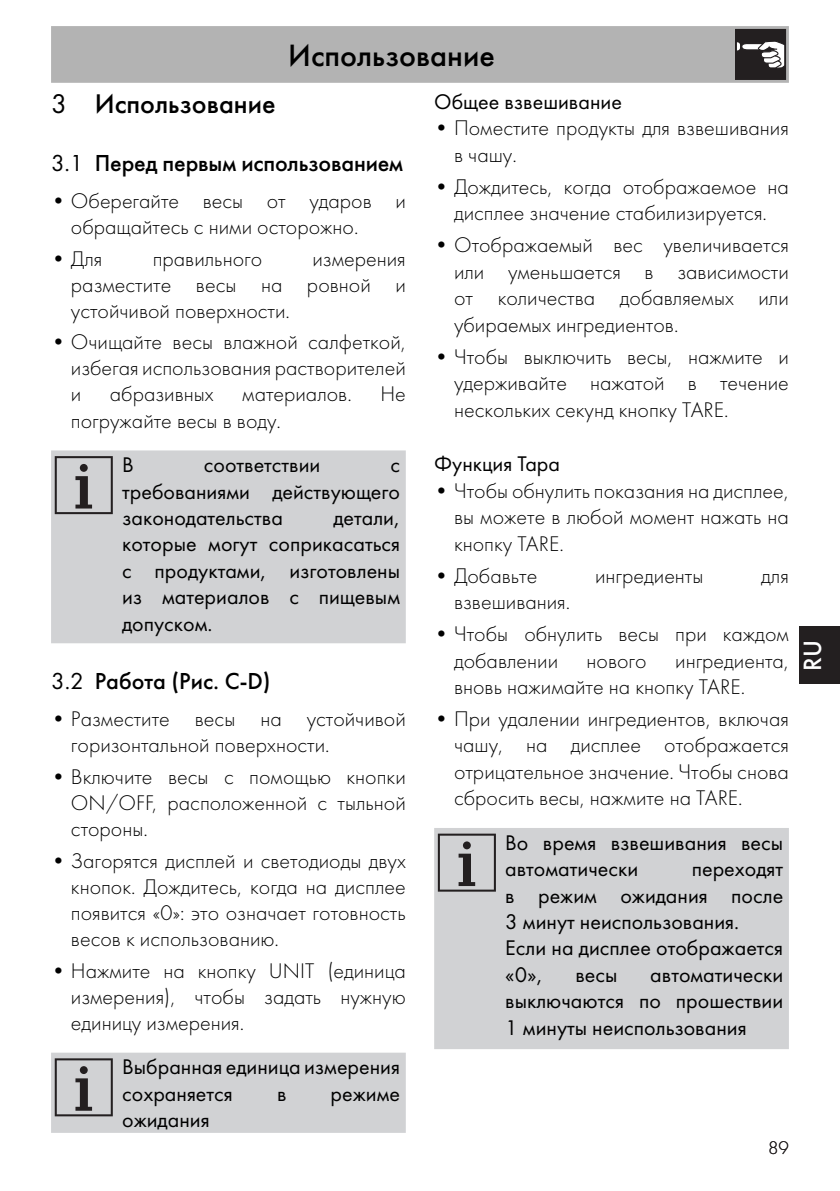
<style>
.page{position:relative;width:840px;height:1191px;background:#fff}
.page>*{position:absolute;margin:0;border:0;box-sizing:border-box;transform-origin:0 0}
.t1{font:500 32px "Futura";color:#000}
.t2{font:500 28px "Futura";color:#000}
.t3{font:500 26px "Futura";color:#fff}
.t4{font:500 24px "Futura";letter-spacing:-.01em;color:#000}
.t5{font:300 22px/26.4px "Futura";color:#000;text-align:justify}
.t6{font:22px/26.4px "Futura";color:#000;text-align:justify}
.t7{font:300 19px "Futura";color:#231f20}
.s1{font-weight:400}
</style>
<div class="page">
<div style="left:799px;top:626px;width:40px;height:58px;background:#231f20"></div>
<div style="left:51px;top:26px;width:737px;height:57px;background:#b3b3b3"></div>
<svg style="left:734px;top:29px;width:51px;height:51px;background:#504d4e"></svg>
<div style="left:51px;top:450px;width:354px;height:193px;background:#d1d2d4"></div>
<svg style="left:55px;top:456px;width:58px;height:58px;background:#a7a7a9"></svg>
<div style="left:51px;top:1052px;width:354px;height:80px;background:#d1d2d4"></div>
<div style="left:434px;top:828px;width:354px;height:221px;background:#d1d2d4"></div>
<svg style="left:437px;top:833px;width:58px;height:58px;background:#ababad"></svg>
<h1 class="t1" style="left:288px;top:36px;width:208px">Использование</h1>
<p class="t2" style="left:51px;top:87px;width:226px"><span class="s1">3</span> Использование</p>
<p class="t4" style="left:51px;top:148px;width:353px"><span class="s1">3.1</span> Перед первым использованием</p>
<p class="t5" style="left:71px;top:188px;width:336px;text-indent:-20px">• Оберегайте весы от ударов и обращайтесь с ними осторожно.</p>
<p class="t5" style="left:51px;top:245px;width:53px">• Для</p>
<p class="t5" style="left:153px;top:245px;width:111px">правильного</p>
<p class="t5" style="left:71px;top:245px;width:336px;text-indent:241px">измерения разместите весы на ровной и устойчивой поверхности.</p>
<p class="t5" style="left:71px;top:329px;width:336px;text-indent:-20px">• Очищайте весы влажной салфеткой, избегая использования растворителей и</p>
<p class="t5" style="left:110px;top:381px;width:105px">абразивных</p>
<p class="t5" style="left:242px;top:381px;width:111px">материалов.</p>
<p class="t5" style="left:380px;top:381px;width:27px">Не</p>
<p class="t5" style="left:71px;top:407px;width:211px">погружайте весы в воду.</p>
<p class="t6" style="left:122px;top:451px;width:13px">В</p>
<p class="t6" style="left:204px;top:451px;width:118px">соответствии</p>
<p class="t6" style="left:122px;top:451px;width:279px;text-indent:268px">с требованиями действующего законодательства</p>
<p class="t6" style="left:122px;top:504px;width:279px;text-indent:211px">детали, которые могут соприкасаться с продуктами, изготовлены из материалов с пищевым допуском.</p>
<p class="t4" style="left:51px;top:666px;width:221px"><span class="s1">3.2</span> Работа (Рис. C-D)</p>
<p class="t5" style="left:71px;top:706px;width:336px;text-indent:-20px">• Разместите весы на устойчивой горизонтальной поверхности.</p>
<p class="t5" style="left:71px;top:764px;width:336px;text-indent:-20px">• Включите весы с помощью кнопки ON/OFF, расположенной с тыльной стороны.</p>
<p class="t5" style="left:71px;top:847px;width:336px;text-indent:-20px">• Загорятся дисплей и светодиоды двух кнопок. Дождитесь, когда на дисплее появится «0»: это означает готовность весов к использованию.</p>
<p class="t5" style="left:71px;top:957px;width:336px;text-indent:-20px">• Нажмите на кнопку UNIT (единица измерения), чтобы задать нужную единицу измерения.</p>
<p class="t6" style="left:122px;top:1053px;width:279px">Выбранная единица измерения сохраняется</p>
<p class="t6" style="left:277px;top:1080px;width:11px">в</p>
<p class="t6" style="left:330px;top:1080px;width:71px">режиме</p>
<p class="t6" style="left:122px;top:1106px;width:89px">ожидания</p>
<p class="t6" style="left:434px;top:88px;width:189px">Общее взвешивание</p>
<p class="t5" style="left:454px;top:115px;width:336px;text-indent:-20px">• Поместите продукты для взвешивания в чашу.</p>
<p class="t5" style="left:434px;top:174px;width:356px;text-align:center">• Дождитесь, когда отображаемое на дисплее значение стабилизируется.</p>
<p class="t5" style="left:454px;top:232px;width:336px;text-indent:-20px">• Отображаемый вес увеличивается или уменьшается в зависимости от количества добавляемых или убираемых ингредиентов.</p>
<p class="t5" style="left:454px;top:343px;width:336px;text-indent:-20px">• Чтобы выключить весы, нажмите и удерживайте нажатой в течение нескольких секунд кнопку TARE.</p>
<p class="t6" style="left:434px;top:451px;width:127px">Функция Тара</p>
<p class="t5" style="left:454px;top:477px;width:336px;text-indent:-20px">• Чтобы обнулить показания на дисплее, вы можете в любой момент нажать на кнопку TARE.</p>
<p class="t5" style="left:434px;top:562px;width:105px">• Добавьте</p>
<p class="t5" style="left:594px;top:562px;width:110px">ингредиенты</p>
<p class="t5" style="left:760px;top:562px;width:29px">для</p>
<p class="t5" style="left:454px;top:588px;width:118px">взвешивания.</p>
<p class="t5" style="left:454px;top:621px;width:336px;text-indent:-20px">• Чтобы обнулить весы при каждом добавлении</p>
<p class="t5" style="left:454px;top:647px;width:336px;text-indent:221px">ингредиента, вновь нажимайте на кнопку TARE.</p>
<p class="t5" style="left:454px;top:705px;width:336px;text-indent:-20px">• При удалении ингредиентов, включая чашу, на дисплее отображается отрицательное значение. Чтобы снова сбросить весы, нажмите на TARE.</p>
<p class="t6" style="left:505px;top:829px;width:279px">Во время взвешивания весы автоматически</p>
<p class="t5" style="left:586px;top:647px;width:62px">нового</p>
<p class="t6" style="left:505px;top:855px;width:279px;text-align:left;text-indent:186px">переходят в режим ожидания после<br>3 минут неиспользования.<br>Если на дисплее отображается «0»,</p>
<p class="t6" style="left:505px;top:961px;width:279px;text-indent:145px">автоматически выключаются по прошествии 1 минуты неиспользования</p>
<p class="t6" style="left:575px;top:961px;width:44px">весы</p>
<p class="t7" style="left:767px;top:1136px;width:22px">89</p>
<p class="t3" style="left:796px;top:671px;width:32px;rotate:-90deg">RU</p>
</div>
